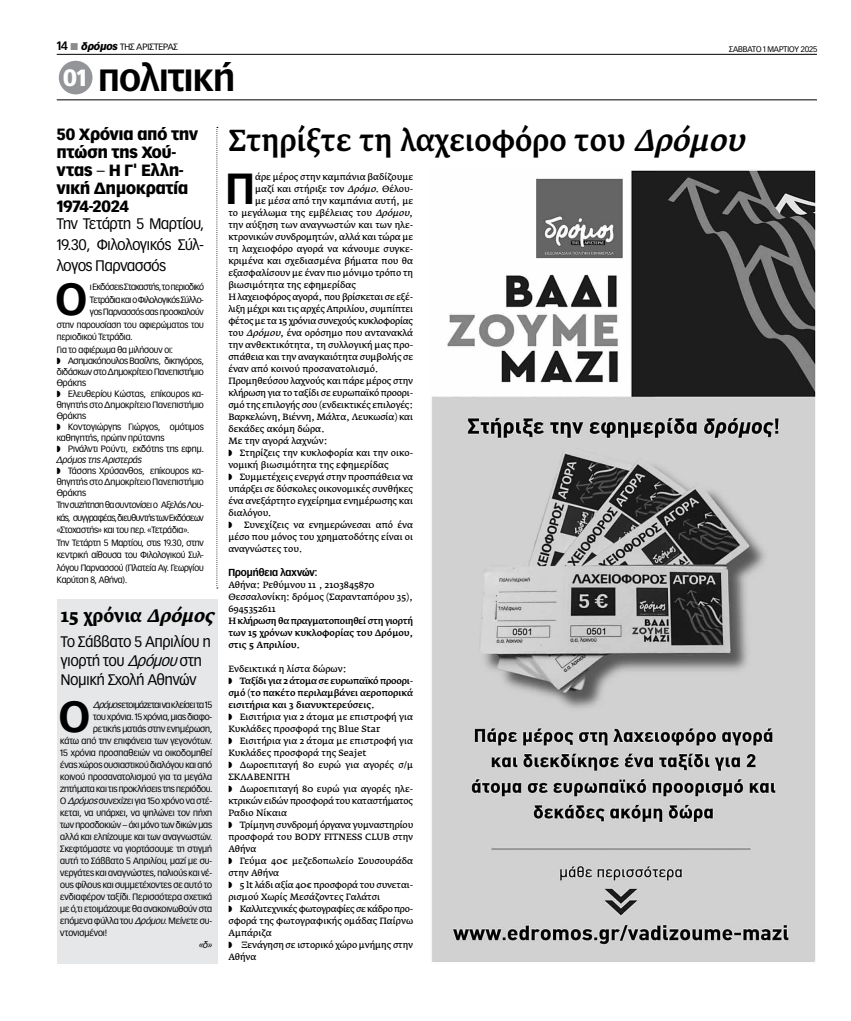
<style>
.page{position:relative;width:851px;height:1021px;background:#fff}
.page>*{position:absolute;margin:0;border:0;box-sizing:border-box;transform-origin:0 0}
.t1{font:700 44.1px "Vectora Greek";color:#000}
.t2{font:700 42.7px "Vectora Greek";color:#000}
.t3{font:700 36px "Vectora Greek";color:#000}
.t4{font:500 30px "Fedra Serif A Pro";color:#000;scale:.95 1}
.t5{font:700 18px "Fedra Serif A Pro";color:#000;scale:.95 1}
.t6{font:900 16px/18px "Vectora Greek";letter-spacing:.005em;color:#000}
.t7{font:15px/21px "Vectora Greek";color:#000;text-align:justify}
.t8{font:15px/19px "Vectora Greek";color:#000;scale:.96 1}
.t9{font:700 10px "Vectora Greek";color:#000}
.t10{font:9px/12px "Fedra Serif A Pro";letter-spacing:-.005em;color:#000}
.t11{font:9px/11px "Vectora Greek";letter-spacing:-.01em;color:#000}
.t12{font:500 9px/12px "Fedra Serif A Pro";color:#000;text-align:justify}
.t13{font:9px "Fedra Serif A Pro";letter-spacing:-.025em;color:#000}
.t14{font:9px "Vectora Greek";letter-spacing:-.04em;color:#000}
.t15{font:9px "Vectora Greek";letter-spacing:-.045em;color:#000}
.t16{font:9px "Vectora Greek";letter-spacing:-.035em;color:#000}
.t17{font:italic 9px "Vectora Greek";color:#000}
.t18{font:8px "Vectora Greek";color:#000}
.s1{font-weight:700;font-size:12px}
.s2{color:#8a8c8e}
.s3{font-weight:900;font-style:italic;font-size:10px}
.s4{font-weight:900;font-size:23px;color:#fff}
.s5{font-weight:400}
.s6{font-style:italic}
.s7{font-weight:500}
</style>
<div class="page">
<hr style="left:57px;top:54px;width:759px;height:1px;background:#000">
<hr style="left:57px;top:100px;width:759px;height:1px;background:#000">
<div style="left:59px;top:61px;width:33px;height:33px;background:#939598;border-radius:50%"></div>
<svg style="left:216px;top:127px;width:2px;height:461px"></svg>
<img style="left:431px;top:170px;width:385px;height:792px">
<div style="left:57px;top:599px;width:160px;height:365px;background:#e6e7e8"></div>
<p class="t11" style="left:57px;top:41px;width:123px"><span class="s1">14</span> <span class="s2">■</span> <span class="s3">δρόμος</span> ΤΗΣ ΑΡΙΣΤΕΡΑΣ</p>
<p class="t18" style="left:729px;top:44px;width:90px">ΣΑΒΒΑΤΟ 1 ΜΑΡΤΙΟΥ 2025</p>
<h3 class="t3" style="left:63px;top:56px;width:173px"><span class="s4">01</span> πολιτική</h3>
<h3 class="t6" style="left:57px;top:125px;width:142px">50 Χρόνια από την πτώση της Χού&shy;ντας <span class="s5">–</span> Η Γ' Ελλη&shy;νική Δημοκρατία<br>1974-2024</h3>
<h3 class="t7" style="left:57px;top:213px;width:149px">Την Τετάρτη 5 Μαρτίου, 19.30, Φιλολογικός Σύλ&shy;λογος Παρνασσός</h3>
<h1 class="t1" style="left:56px;top:272px;width:32px">Ο</h1>
<p class="t14" style="left:90px;top:281px;width:115px">ι Εκδόσεις Στοχαστής, το περιοδικό</p>
<p class="t16" style="left:90px;top:294px;width:115px">Τετράδια και ο Φιλολογικός Σύλλο-</p>
<p class="t11" style="left:90px;top:306px;width:115px">γος Παρνασσός σας προσκαλούν</p>
<p class="t11" style="left:57px;top:319px;width:149px">στην παρουσίαση του αφιερώματος του</p>
<p class="t11" style="left:57px;top:331px;width:77px">περιοδικού Τετράδια.</p>
<p class="t11" style="left:57px;top:344px;width:118px">Για το αφιέρωμα θα μιλήσουν οι:</p>
<p class="t11" style="left:57px;top:355px;width:149px">◗ Ασημακόπουλος Βασίλης, δικηγόρος, διδάσκων στο Δημοκρίτειο Πανεπιστήμιο<br>Θράκης<br>◗ Ελευθερίου Κώστας, επίκουρος κα&shy;θηγητής στο Δημοκρίτειο Πανεπιστήμιο<br>Θράκης<br>◗ Κοντογιώργης Γιώργος, ομότιμος καθηγητής, πρώην πρύτανης<br>◗ Ρινάλντι Ρούντι, εκδότης της εφημ.<br><span class="s6">Δρόμος της Αριστεράς<br></span>◗ Τάσσης Χρύσανθος, επίκουρος κα&shy;θηγητής στο Δημοκρίτειο Πανεπιστήμιο<br>Θράκης</p>
<p class="t11" style="left:57px;top:499px;width:149px;line-height:12.5px">Την συζήτηση θα συντονίσει ο Αξελός Λου&shy;κάς, συγγραφέας, διευθυντής των Εκδόσεων «Στοχαστής» και του περ. «Τετράδια».<br>Την Τετάρτη 5 Μαρτίου, στις 19.30, στην κεντρική αίθουσα του Φιλολογικού Συλ&shy;λόγου Παρνασσού (Πλατεία Αγ. Γεωργίου Καρύτση 8, Αθήνα).</p>
<h3 class="t5" style="left:61px;top:605px;width:172px">15 χρόνια <span class="s6">Δρόμος</span></h3>
<h3 class="t8" style="left:61px;top:632px;width:157px">Το Σάββατο 5 Απριλίου η γιορτή του <span class="s6">Δρόμου</span>στη<br>Νομική Σχολή Αθηνών</h3>
<h2 class="t2" style="left:59px;top:690px;width:32px">Ο</h2>
<p class="t15" style="left:93px;top:699px;width:120px"><span class="s6">Δρόμος</span>ετοιμάζεται να κλείσει τα 15</p>
<p class="t11" style="left:93px;top:711px;width:120px">του χρόνια. 15 χρόνια, μιας διαφο-</p>
<p class="t11" style="left:93px;top:723px;width:120px">ρετικής ματιάς στην ενημέρωση,</p>
<p class="t11" style="left:60px;top:735px;width:153px">κάτω από την επιφάνεια των γεγονότων.</p>
<p class="t11" style="left:60px;top:747px;width:153px">15 χρόνια προσπαθειών να οικοδομηθεί</p>
<p class="t11" style="left:60px;top:759px;width:153px">ένας χώρος ουσιαστικού διαλόγου και από</p>
<p class="t11" style="left:60px;top:771px;width:153px">κοινού προσανατολισμού για τα μεγάλα</p>
<p class="t11" style="left:60px;top:783px;width:153px">ζητήματα και τις προκλήσεις της περιόδου.</p>
<p class="t11" style="left:60px;top:795px;width:153px">Ο <span class="s6">Δρόμος</span>συνεχίζει για 15ο χρόνο να στέ-</p>
<p class="t11" style="left:60px;top:807px;width:153px">κεται, να υπάρχει, να ψηλώνει τον πήχη</p>
<p class="t11" style="left:60px;top:819px;width:153px">των προσδοκιών – όχι μόνο των δικών μας</p>
<p class="t11" style="left:60px;top:831px;width:153px">αλλά και ελπίζουμε και των αναγνωστών.</p>
<p class="t11" style="left:60px;top:843px;width:153px">Σκεφτόμαστε να γιορτάσουμε τη στιγμή</p>
<p class="t11" style="left:60px;top:855px;width:153px">αυτή το Σάββατο 5 Απριλίου, μαζί με συ-</p>
<p class="t11" style="left:60px;top:867px;width:153px">νεργάτες και αναγνώστες, παλιούς και νέ-</p>
<p class="t11" style="left:60px;top:879px;width:153px">ους φίλους και συμμετέχοντες σε αυτό το</p>
<p class="t11" style="left:60px;top:891px;width:153px">ενδιαφέρον ταξίδι. Περισσότερα σχετικά</p>
<p class="t11" style="left:60px;top:903px;width:153px">με ό,τι ετοιμάζουμε θα ανακοινωθούν στα</p>
<p class="t11" style="left:60px;top:915px;width:153px">επόμενα φύλλα του <span class="s6">Δρόμου</span>. Μείνετε συ-</p>
<p class="t11" style="left:60px;top:927px;width:49px">ντονισμένοι!</p>
<p class="t17" style="left:199px;top:939px;width:14px">«δ»</p>
<h3 class="t4" style="left:228px;top:123px;width:560px">Στηρίξτε τη λαχειοφόρο του <span class="s6">Δρόμου</span></h3>
<h2 class="t2" style="left:226px;top:162px;width:30px">Π</h2>
<p class="t10" style="left:255px;top:171px;width:159px">άρε μέρος στην καμπάνια βαδίζουμε</p>
<p class="t10" style="left:255px;top:183px;width:159px">μαζί και στήριξε τον <span class="s6">Δρόμο</span>. Θέλου-</p>
<p class="t10" style="left:255px;top:195px;width:159px">με μέσα από την καμπάνια αυτή, με</p>
<p class="t10" style="left:228px;top:207px;width:187px">το μεγάλωμα της εμβέλειας του <span class="s6">Δρόμου</span>,</p>
<p class="t10" style="left:228px;top:219px;width:186px">την αύξηση των αναγνωστών και των ηλε-</p>
<p class="t10" style="left:228px;top:231px;width:186px">κτρονικών συνδρομητών, αλλά και τώρα με</p>
<p class="t10" style="left:228px;top:243px;width:186px">τη λαχειοφόρο αγορά να κάνουμε συγκε-</p>
<p class="t10" style="left:228px;top:255px;width:186px">κριμένα και σχεδιασμένα βήματα που θα</p>
<p class="t10" style="left:228px;top:267px;width:186px">εξασφαλίσουν με έναν πιο μόνιμο τρόπο τη</p>
<p class="t10" style="left:228px;top:279px;width:129px">βιωσιμότητα της εφημερίδας</p>
<p class="t10" style="left:228px;top:291px;width:186px">Η λαχειοφόρος αγορά, που βρίσκεται σε εξέ-</p>
<p class="t10" style="left:228px;top:303px;width:186px">λιξη μέχρι και τις αρχές Απριλίου, συμπίπτει</p>
<p class="t13" style="left:228px;top:316px;width:186px">φέτος με τα 15 χρόνια συνεχούς κυκλοφορίας</p>
<p class="t10" style="left:228px;top:327px;width:186px">του <span class="s6">Δρόμου</span>, ένα ορόσημο που αντανακλά</p>
<p class="t10" style="left:228px;top:339px;width:186px">την ανθεκτικότητα, τη συλλογική μας προ-</p>
<p class="t10" style="left:228px;top:351px;width:186px">σπάθεια και την αναγκαιότητα συμβολής σε</p>
<p class="t10" style="left:228px;top:363px;width:152px">έναν από κοινού προσανατολισμό.</p>
<p class="t10" style="left:228px;top:375px;width:186px">Προμηθεύσου λαχνούς και πάρε μέρος στην</p>
<p class="t10" style="left:228px;top:387px;width:186px">κλήρωση για το ταξίδι σε ευρωπαϊκό προορι-</p>
<p class="t10" style="left:228px;top:399px;width:186px">σμό της επιλογής σου (ενδεικτικές επιλογές:</p>
<p class="t10" style="left:228px;top:411px;width:186px">Βαρκελώνη, Βιέννη, Μάλτα, Λευκωσία) και</p>
<p class="t10" style="left:228px;top:423px;width:98px">δεκάδες ακόμη δώρα.</p>
<p class="t10" style="left:228px;top:435px;width:101px">Με την αγορά λαχνών:</p>
<p class="t10" style="left:228px;top:447px;width:186px">◗ Στηρίζεις την κυκλοφορία και την οικο-</p>
<p class="t10" style="left:228px;top:459px;width:162px">νομική βιωσιμότητα της εφημερίδας</p>
<p class="t10" style="left:228px;top:471px;width:186px">◗ Συμμετέχεις ενεργά στην προσπάθεια να</p>
<p class="t10" style="left:228px;top:483px;width:186px">υπάρξει σε δύσκολες οικονομικές συνθήκες</p>
<p class="t10" style="left:228px;top:495px;width:186px">ένα ανεξάρτητο εγχείρημα ενημέρωσης και</p>
<p class="t10" style="left:228px;top:507px;width:45px">διαλόγου.</p>
<p class="t10" style="left:228px;top:519px;width:186px;text-align:justify;text-indent:16px">Συνεχίζεις να ενημερώνεσαι από ένα μέσο που μόνος του χρηματοδότης είναι οι αναγνώστες του.</p>
<p class="t9" style="left:228px;top:566px;width:90px">Προμήθεια λαχνών:</p>
<p class="t10" style="left:228px;top:579px;width:186px">Αθήνα: Ρεθύμνου 11 , 2103845870<br>Θεσσαλονίκη: δρόμος (Σαρανταπόρου 35),<br>6945352611</p>
<p class="t12" style="left:228px;top:615px;width:186px">Η κλήρωση θα πραγματοποιηθεί στη γιορτή των 15 χρόνων κυκλοφορίας του Δρόμου, στις 5 Απριλίου.</p>
<p class="t10" style="left:228px;top:663px;width:186px">Ενδεικτικά η λίστα δώρων:<br>◗ <span class="s7">Ταξίδι για 2 άτομα σε ευρωπαϊκό προορι&shy;σμό (το πακέτο περιλαμβάνει αεροπορικά εισιτήρια και 3 διανυκτερεύσεις.<br></span>◗ Εισιτήρια για 2 άτομα με επιστροφή για<br>Κυκλάδες προσφορά της Blue Star<br>◗ Εισιτήρια για 2 άτομα με επιστροφή για<br>Κυκλάδες προσφορά της Seajet<br>◗ Δωροεπιταγή 80 ευρώ για αγορές σ/μ<br>ΣΚΛΑΒΕΝΙΤΗ<br>◗ Δωροεπιταγή 80 ευρώ για αγορές ηλε&shy;κτρικών ειδών προσφορά του καταστήματος<br>Ραδιο Νίκαια<br>◗ Τρίμηνη συνδρομή όργανα γυμναστηρίου προσφορά του BODY FITNESS CLUB στην<br>Αθήνα<br>◗ Γεύμα 40€ μεζεδοπωλείο Σουσουράδα στην Αθήνα<br>◗ 5 lt λάδι αξία 40€ προσφορά του συνεται&shy;ρισμού Χωρίς Μεσάζοντες Γαλάτσι<br>◗ Καλλιτεχνικές φωτογραφίες σε κάδρο προ&shy;σφορά της φωτογραφικής ομάδας Παίρνω<br>Αμπάριζα<br>◗ Ξενάγηση σε ιστορικό χώρο μνήμης στην<br>Αθήνα</p>
</div>
